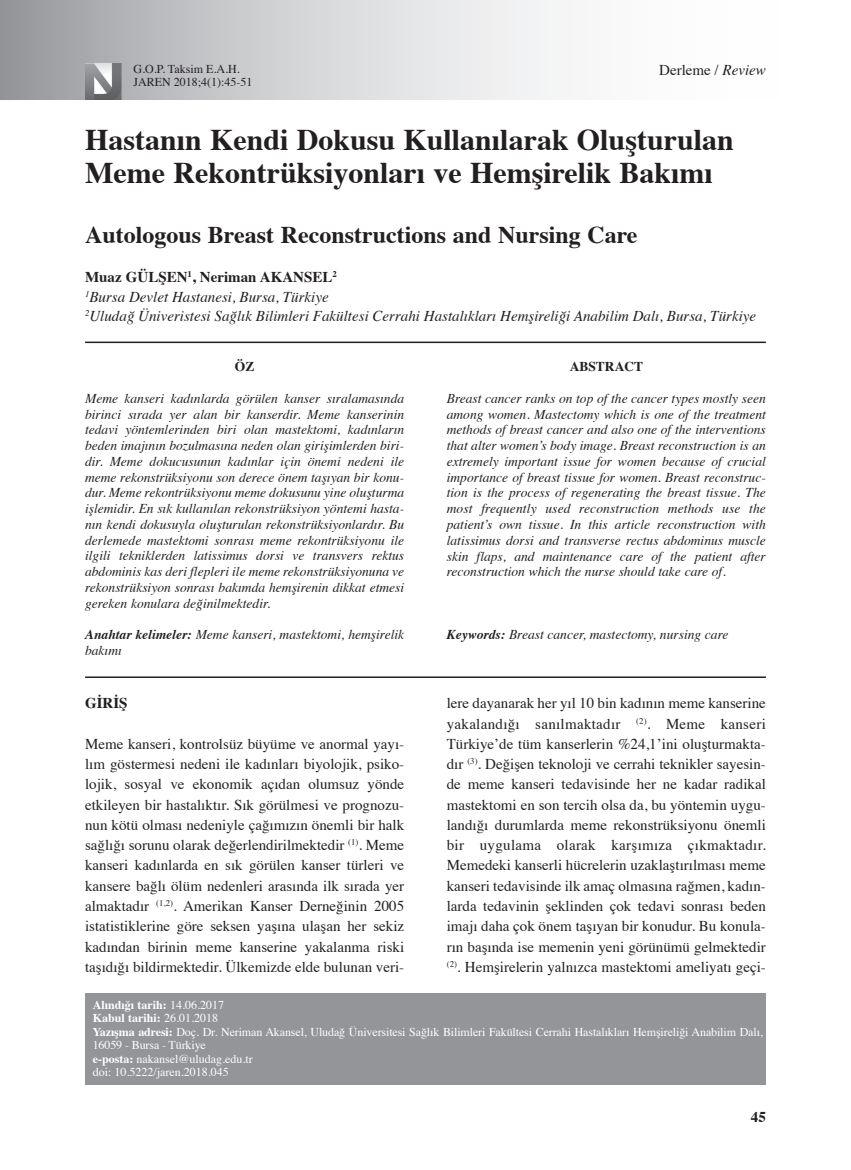
<style>
.page{position:relative;width:851px;height:1170px;background:#fff}
.page>*{position:absolute;margin:0;border:0;box-sizing:border-box;transform-origin:0 0}
.t1{font:700 30px/33px "Times";color:#231f20}
.t2{font:700 24px "Times";color:#231f20}
.t3{font:15px/20.2px "Times";color:#231f20;text-align:justify}
.t4{font:italic 15px/19.5px "Times";color:#231f20}
.t5{font:700 15px "Times";color:#231f20}
.t6{font:italic 13.5px/15.8px "Times";color:#231f20;text-align:justify}
.t7{font:700 13.5px "Times";color:#231f20}
.t8{font:12px/13.5px "Times";letter-spacing:-.01em;color:#fff}
.t9{font:12px "Times";color:#231f20}
.s1{font-style:italic}
.s2{font-weight:700;font-style:normal}
.s3{font-weight:700}
</style>
<div class="page">
<svg style="left:0;top:0;width:558px;height:100px;background:#cccdd0"></svg>
<hr style="left:85px;top:341px;width:680px;height:2px;background:#231f20">
<div style="left:85px;top:993px;width:680px;height:91px;background:#939598"></div>
<img style="left:85px;top:64px;width:36px;height:36px">
<hr style="left:85px;top:676px;width:680px;height:2px;background:#231f20">
<p class="t9" style="left:133px;top:58px;width:108px">G.O.P. Taksim E.A.H.</p>
<p class="t3" style="left:659px;top:59px;width:108px">Derleme / <span class="s1">Review</span></p>
<p class="t9" style="left:133px;top:71px;width:120px">JAREN 2018;4(1):45-51</p>
<h1 class="t1" style="left:85px;top:120px;width:650px">Hastanın Kendi Dokusu Kullanılarak Oluşturulan<br>Meme Rekontrüksiyonları ve Hemşirelik Bakımı</h1>
<h2 class="t2" style="left:85px;top:212px;width:554px">Autologous Breast Reconstructions and Nursing Care</h2>
<p class="t4" style="left:85px;top:266px;width:672px"><span class="s2">Muaz GÜLŞEN</span><sup>1</sup><span class="s2">, Neriman AKANSEL</span><sup>2<br></sup><sup>1</sup>Bursa Devlet Hastanesi, Bursa, Türkiye<br><sup>2</sup>Uludağ Üniveristesi Sağlık Bilimleri Fakültesi Cerrahi Hastalıkları Hemşireliği Anabilim Dalı, Bursa, Türkiye</p>
<p class="t7" style="left:235px;top:354px;width:21px">ÖZ</p>
<p class="t6" style="left:85px;top:389px;width:320px">Meme kanseri kadınlarda görülen kanser sıralamasında birinci sırada yer alan bir kanserdir. Meme kanserinin tedavi yöntemlerinden biri olan mastektomi, kadınların beden imajının bozulmasına neden olan girişimlerden biri&shy;dir. Meme dokucusunun kadınlar için önemi nedeni ile meme rekonstrüksiyonu son derece önem taşıyan bir konu&shy;dur. Meme rekontrüksiyonu meme dokusunu yine oluşturma işlemidir. En sık kullanılan rekonstrüksiyon yöntemi hasta&shy;nın kendi dokusuyla oluşturulan rekonstrüksiyonlardır. Bu derlemede mastektomi sonrası meme rekontrüksiyonu ile ilgili tekniklerden latissimus dorsi ve transvers rektus abdominis kas deri flepleri ile meme rekonstrüksiyonuna ve rekonstrüksiyon sonrası bakımda hemşirenin dikkat etmesi gereken konulara değinilmektedir.</p>
<p class="t6" style="left:85px;top:626px;width:320px"><span class="s3">Anahtar kelimeler:</span> Meme kanseri, mastektomi, hemşirelik bakımı</p>
<p class="t7" style="left:569px;top:354px;width:75px">ABSTRACT</p>
<p class="t6" style="left:446px;top:389px;width:320px">Breast cancer ranks on top of the cancer types mostly seen among women. Mastectomy which is one of the treatment methods of breast cancer and also one of the interventions that alter women’s body image. Breast reconstruction is an extremely important issue for women because of crucial importance of breast tissue for women. Breast reconstruc&shy;tion is the process of regenerating the breast tissue. The most frequently used reconstruction methods use the patient’s own tissue. In this article reconstruction with latissimus dorsi and transverse rectus abdominus muscle skin flaps, and maintenance care of the patient after reconstruction which the nurse should take care of.</p>
<p class="t6" style="left:446px;top:626px;width:283px"><span class="s3">Keywords:</span> Breast cancer, mastectomy, nursing care</p>
<p class="t5" style="left:85px;top:689px;width:44px">GİRİŞ</p>
<p class="t3" style="left:85px;top:732px;width:320px">Meme kanseri, kontrolsüz büyüme ve anormal yayı&shy;lım göstermesi nedeni ile kadınları biyolojik, psiko&shy;lojik, sosyal ve ekonomik açıdan olumsuz yönde etkileyen bir hastalıktır. Sık görülmesi ve prognozu&shy;nun kötü olması nedeniyle çağımızın önemli bir halk sağlığı sorunu olarak değerlendirilmektedir <sup>(1)</sup>. Meme kanseri kadınlarda en sık görülen kanser türleri ve kansere bağlı ölüm nedenleri arasında ilk sırada yer almaktadır <sup>(1,2)</sup>. Amerikan Kanser Derneğinin 2005 istatistiklerine göre seksen yaşına ulaşan her sekiz kadından birinin meme kanserine yakalanma riski taşıdığı bildirmektedir. Ülkemizde elde bulunan veri-</p>
<p class="t3" style="left:446px;top:692px;width:320px">lere dayanarak her yıl 10 bin kadının meme kanserine yakalandığı sanılmaktadır <sup>(2)</sup>. Meme kanseri Türkiye’de tüm kanserlerin %24,1’ini oluşturmakta&shy;dır <sup>(3)</sup>. Değişen teknoloji ve cerrahi teknikler sayesin&shy;de meme kanseri tedavisinde her ne kadar radikal mastektomi en son tercih olsa da, bu yöntemin uygu&shy;landığı durumlarda meme rekonstrüksiyonu önemli bir uygulama olarak karşımıza çıkmaktadır.<br>Memedeki kanserli hücrelerin uzaklaştırılması meme kanseri tedavisinde ilk amaç olmasına rağmen, kadın&shy;larda tedavinin şeklinden çok tedavi sonrası beden imajı daha çok önem taşıyan bir konudur. Bu konula&shy;rın başında ise memenin yeni görünümü gelmektedir <sup>(2)</sup>. Hemşirelerin yalnızca mastektomi ameliyatı geçi-</p>
<p class="t8" style="left:93px;top:996px;width:671px"><span class="s3">Alındığı tarih:</span> 14.06.2017<br><span class="s3">Kabul tarihi:</span> 26.01.2018<br><span class="s3">Yazışma adresi:</span> Doç. Dr. Neriman Akansel, Uludağ Üniversitesi Sağlık Bilimleri Fakültesi Cerrahi Hastalıkları Hemşireliği Anabilim Dalı, 16059 - Bursa - Türkiye<br><span class="s3">e-posta:</span> nakansel@uludag.edu.tr<br>doi: 10.5222/jaren.2018.045</p>
<p class="t5" style="left:750px;top:1102px;width:16px">45</p>
</div>
